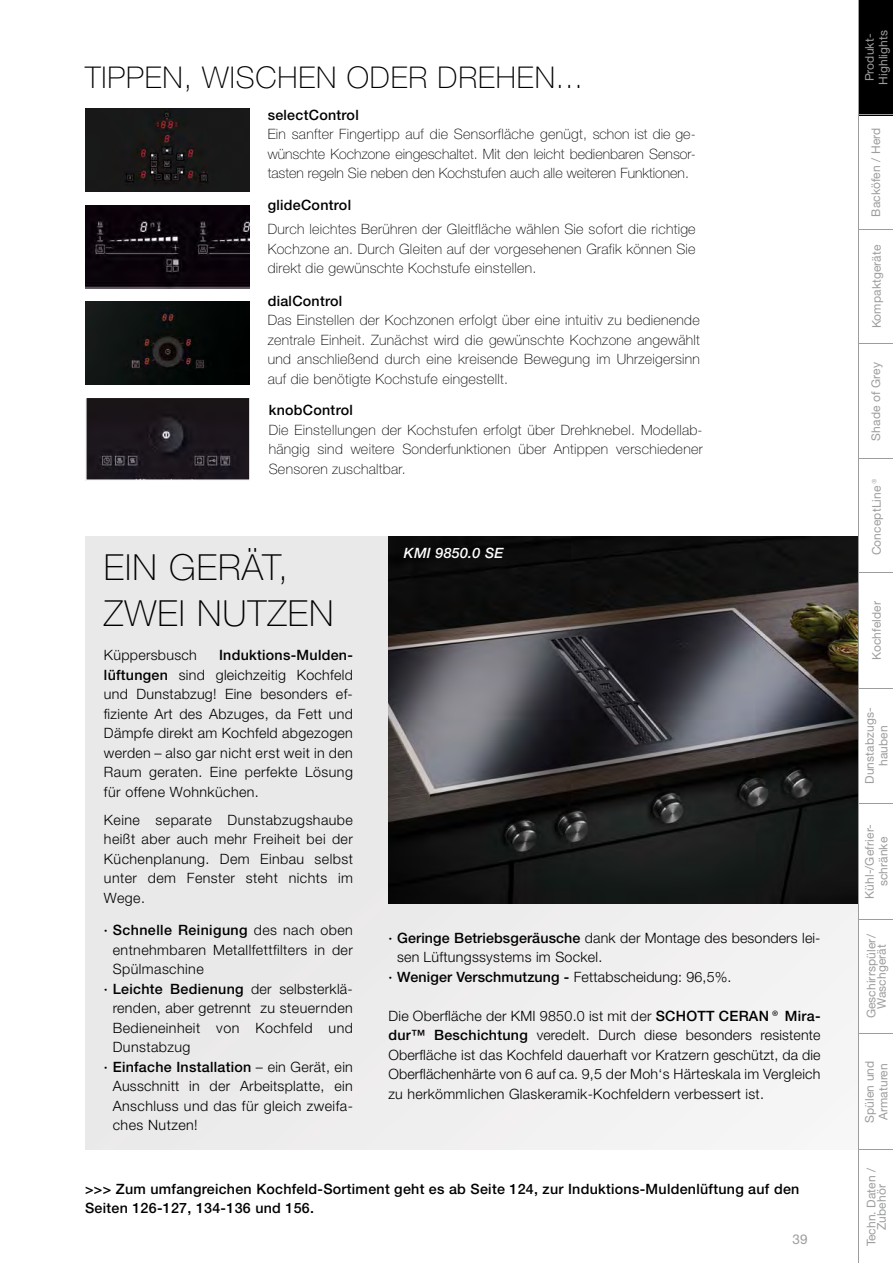
<style>
.page{position:relative;width:893px;height:1263px;background:#fff}
.page>*{position:absolute;margin:0;border:0;box-sizing:border-box;transform-origin:0 0}
.t1{font:100 36px/45px "Helvetica Neue CE";letter-spacing:.03em;color:#000}
.t2{font:100 30px "Helvetica Neue CE";letter-spacing:.03em;color:#000}
.t3{font:300 14.25px/19.5px "Helvetica Neue CE";letter-spacing:.03em;color:#000;text-align:justify}
.t4{font:100 14.25px/19.5px "Helvetica Neue CE";letter-spacing:.02em;color:#000;text-align:justify}
.t5{font:500 14.25px/19.5px "Helvetica Neue CE";letter-spacing:.02em;color:#000}
.t6{font:300 14.25px "Helvetica Neue CE";letter-spacing:.01em;color:#000}
.t7{font:italic 500 14.25px "Helvetica Neue CE";letter-spacing:.02em;color:#fff}
.t8{font:13.5px "Helvetica Neue CE";color:#9c9d9d}
.t9{font:12px/13.5px "Helvetica Neue CE";letter-spacing:.01em;color:#9c9d9d;text-align:center}
.s1{font-weight:500}
.s2{font-weight:300}
</style>
<div class="page">
<div style="left:85px;top:537px;width:773px;height:613px;background:#ebeaeb"></div>
<img style="left:85px;top:205px;width:164px;height:83px">
<img style="left:85px;top:302px;width:164px;height:83px">
<img style="left:85px;top:109px;width:164px;height:83px">
<img style="left:388px;top:537px;width:470px;height:367px">
<svg style="left:85px;top:398px;width:165px;height:83px"></svg>
<div style="left:859px;top:0;width:34px;height:115px;background:#000"></div>
<hr style="left:859px;top:114px;width:34px;height:1px;background:#9c9d9d">
<hr style="left:859px;top:688px;width:34px;height:1px;background:#9c9d9d">
<hr style="left:859px;top:804px;width:34px;height:1px;background:#9c9d9d">
<hr style="left:859px;top:919px;width:34px;height:1px;background:#9c9d9d">
<hr style="left:859px;top:1033px;width:34px;height:1px;background:#9c9d9d">
<hr style="left:859px;top:1149px;width:34px;height:1px;background:#9c9d9d">
<hr style="left:858px;top:0;width:1px;height:1263px;background:#9c9d9d">
<hr style="left:858px;top:229px;width:35px;height:1px;background:#9c9d9d">
<hr style="left:859px;top:458px;width:34px;height:1px;background:#9c9d9d">
<hr style="left:859px;top:572px;width:34px;height:1px;background:#9c9d9d">
<hr style="left:858px;top:343px;width:35px;height:1px;background:#9c9d9d">
<h2 class="t2" style="left:85px;top:60px;width:499px">TIPPEN, WISCHEN ODER DREHEN...</h2>
<p class="t5" style="left:268px;top:105px;width:93px">selectControl</p>
<p class="t4" style="left:268px;top:125px;width:429px">Ein sanfter Fingertipp auf die Sensorfläche genügt, schon ist die ge&shy;wünschte Kochzone einge schaltet. Mit den leicht bedienbaren Sensor&shy;tasten regeln Sie neben den Koch stufen auch alle weiteren Funktionen.</p>
<p class="t5" style="left:268px;top:195px;width:85px">glideControl</p>
<p class="t4" style="left:268px;top:219px;width:429px">Durch leichtes Berühren der Gleitfläche wählen Sie sofort die richtige Kochzone an. Durch Gleiten auf der vor gesehenen Grafik können Sie direkt die ge wünschte Kochstufe einstellen.</p>
<p class="t5" style="left:268px;top:291px;width:76px">dialControl</p>
<p class="t4" style="left:268px;top:311px;width:434px">Das Einstellen der Koch zonen erfolgt über eine intuitiv zu bedienende zentrale Einheit. Zunächst wird die gewünschte Kochzone angewählt und anschließend durch eine kreisende Bewegung im Uhrzeigersinn auf die benötigte Kochstufe eingestellt.</p>
<p class="t5" style="left:269px;top:400px;width:86px">knobControl</p>
<p class="t4" style="left:269px;top:420px;width:435px">Die Einstellungen der Kochstufen erfolgt über Drehknebel. Modellab&shy;hängig sind weitere Sonderfunktionen über Antippen verschiedener Sensoren zuschaltbar.</p>
<h1 class="t1" style="left:104px;top:546px;width:231px">EIN GERÄT,<br>ZWEI NUTZEN</h1>
<p class="t3" style="left:104px;top:646px;width:250px;text-indent:115px"><span class="s1">Induktions-Mulden&shy;lüftungen</span> sind gleichzeitig Kochfeld und Dunstabzug! Eine besonders ef&shy;fiziente Art des Abzuges, da Fett und Dämpfe direkt am Kochfeld abge zogen werden – also gar nicht erst weit in den Raum geraten. Eine perfekte Lösung für offene Wohnküchen.</p>
<p class="t3" style="left:104px;top:810px;width:250px">Keine separate Dunstabzugs haube heißt aber auch mehr Freiheit bei der Küchenplanung. Dem Einbau selbst unter dem Fenster steht nichts im Wege.</p>
<p class="t5" style="left:104px;top:920px;width:250px">· Schnelle Reinigung <span class="s2">des nach oben</span></p>
<p class="t3" style="left:113px;top:940px;width:242px">entnehmbaren Metallfettfilters in der</p>
<p class="t3" style="left:113px;top:959px;width:93px">Spülmaschine</p>
<p class="t5" style="left:104px;top:979px;width:250px">· Leichte Bedienung <span class="s2">der selbsterklä-</span></p>
<p class="t3" style="left:113px;top:998px;width:242px">renden, aber getrennt zu ste u ernden</p>
<p class="t3" style="left:113px;top:1018px;width:242px">Bedieneinheit von Kochfeld und</p>
<p class="t3" style="left:113px;top:1037px;width:79px">Dunstabzug</p>
<p class="t5" style="left:104px;top:1057px;width:250px">· Einfache Installation <span class="s2">– ein Gerät, ein</span></p>
<p class="t3" style="left:113px;top:1076px;width:242px">Ausschnitt in der Arbeitsplatte, ein</p>
<p class="t3" style="left:113px;top:1096px;width:242px">Anschluss und das für gleich zweifa-</p>
<p class="t3" style="left:113px;top:1115px;width:86px">ches Nutzen!</p>
<p class="t3" style="left:104px;top:646px;width:94px">Küppersbusch</p>
<p class="t7" style="left:404px;top:545px;width:101px">KMI 9850.0 SE</p>
<p class="t6" style="left:388px;top:929px;width:434px"><span class="s1">· Geringe Betriebsgeräusche</span> dank der Montage des besonders lei-</p>
<p class="t3" style="left:397px;top:947px;width:207px">sen Lüftungssystems im Sockel.</p>
<p class="t5" style="left:388px;top:967px;width:345px">· Weniger Verschmutzung - <span class="s2">Fettabscheidung: 96,5%.</span></p>
<p class="t3" style="left:388px;top:1006px;width:434px">Die Oberfläche der KMI 9850.0 ist mit der <span class="s1">SCHOTT CERAN® Mira&shy;dur™ Beschichtung</span> veredelt. Durch diese besonders resistente Ober fläche ist das Kochfeld dauerhaft vor Kratzern geschützt, da die Oberflächenhärte von 6 auf ca. 9,5 der Moh‘s Härteskala im Vergleich zu herkömmlichen Glaskeramik-Kochfeldern verbessert ist.</p>
<p class="t5" style="left:85px;top:1179px;width:716px">&gt;&gt;&gt; Zum umfangreichen Kochfeld-Sortiment geht es ab Seite 124, zur Induktions-Muldenlüftung auf den<br>Seiten 126-127, 134-136 und 156.</p>
<p class="t8" style="left:793px;top:1231px;width:17px">39</p>
<p class="t9" style="left:863px;top:85px;width:56px;text-align:left;rotate:-90deg">Produkt-<br>Highlights</p>
<p class="t9" style="left:869px;top:217px;width:90px;rotate:-90deg">Backöfen / Herd</p>
<p class="t9" style="left:870px;top:328px;width:85px;rotate:-90deg">Kompaktgeräte</p>
<p class="t9" style="left:869px;top:440px;width:80px;rotate:-90deg">Shade of Grey</p>
<p class="t9" style="left:870px;top:555px;width:81px;rotate:-90deg">ConceptLine<span class="s2">®</span></p>
<p class="t9" style="left:870px;top:660px;width:60px;rotate:-90deg">Kochfelder</p>
<p class="t9" style="left:863px;top:784px;width:78px;rotate:-90deg">Dunstabzugs - hauben</p>
<p class="t9" style="left:863px;top:899px;width:76px;rotate:-90deg">Kühl-/Gefrier&shy;schränke</p>
<p class="t9" style="left:866px;top:1018px;width:86px;line-height:10.5px;rotate:-90deg">Geschirrspüler/<br>Waschgerät</p>
<p class="t9" style="left:863px;top:1123px;width:64px;text-align:left;rotate:-90deg">Spülen und<br>Armaturen</p>
<p class="t9" style="left:866px;top:1246px;width:80px;line-height:10.5px;rotate:-90deg">Techn. Daten /<br>Zubehör</p>
</div>
